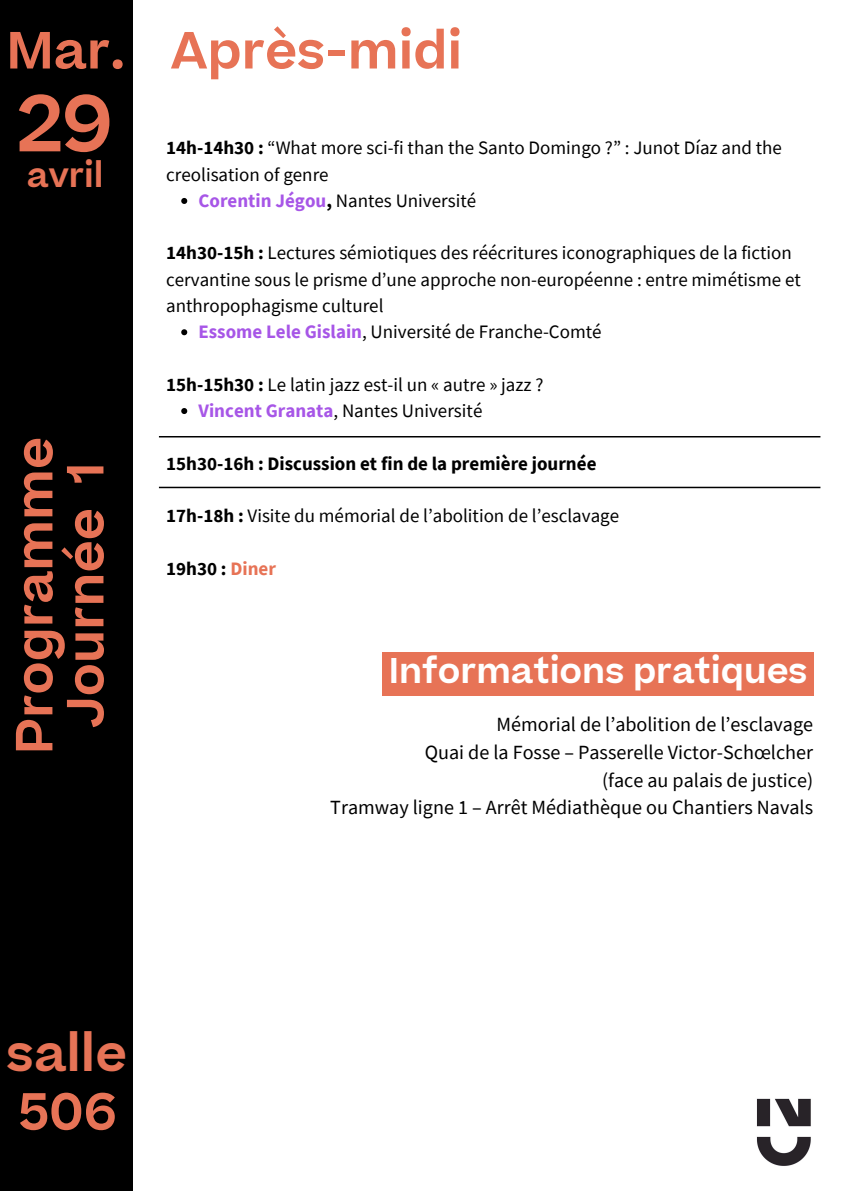
<style>
.page{position:relative;width:843px;height:1191px;background:#fff}
.page>*{position:absolute;margin:0;border:0;box-sizing:border-box;transform-origin:0 0}
.t1{font:600 77px "Beatrice";color:#e77356}
.t2{font:600 50px/51px "Beatrice";color:#e77356;text-align:center}
.t3{font:600 49px "Beatrice";color:#e77356}
.t4{font:600 34px "Beatrice";color:#fff}
.t5{font:600 33px "Beatrice";color:#e77356}
.t6{font:20.1px "Source Sans Pro";color:#000}
.t7{font:19px/26.2px "Source Sans Pro";color:#000}
.t8{font:700 19px "Source Sans Pro";color:#000}
.s1{font-weight:700}
.s2{font-weight:700;color:#a756e7}
.s3{color:#e77356}
</style>
<div class="page">
<svg style="left:181px;top:198px;width:6px;height:6px"></svg>
<svg style="left:181px;top:329px;width:6px;height:6px"></svg>
<svg style="left:181px;top:408px;width:6px;height:6px"></svg>
<div style="left:0;top:0;width:133px;height:1190px;background:#000"></div>
<img style="left:756px;top:1098px;width:55px;height:68px">
<hr style="left:159px;top:486px;width:661px;height:2px;background:#000">
<hr style="left:159px;top:436px;width:661px;height:1px;background:#000">
<div style="left:382px;top:652px;width:430px;height:44px;background:#e77356"></div>
<p class="t2" style="left:7px;top:31px;width:120px">Mar.</p>
<p class="t1" style="left:17px;top:95px;width:98px">29</p>
<h3 class="t5" style="left:27px;top:163px;width:78px">avril</h3>
<p class="t2" style="left:15px;top:754px;width:318px;rotate:-90deg">Programme<br>Journée 1</p>
<p class="t2" style="left:170px;top:31px;width:293px">Après-midi</p>
<h1 class="t7" style="left:166px;top:134px;width:617px"><span class="s1">14h-14h30 :</span> “What more sci-fi than the Santo Domingo ?” : Junot Díaz and the creolisation of genre</h1>
<p class="t7" style="left:198px;top:187px;width:279px"><span class="s2">Corentin Jégou</span><span class="s1">,</span> Nantes Université</p>
<h2 class="t7" style="left:166px;top:239px;width:636px"><span class="s1">14h30-15h :</span> Lectures sémiotiques des réécritures iconographiques de la fiction cervantine sous le prisme d’une approche non-européenne : entre mimétisme et anthropophagisme culturel</h2>
<h1 class="t7" style="left:198px;top:318px;width:404px"><span class="s2">Essome Lele Gislain</span>, Université de Franche-Comté</h1>
<h1 class="t7" style="left:166px;top:371px;width:378px"><span class="s1">15h-15h30 :</span> Le latin jazz est-il un « autre » jazz ?</h1>
<h1 class="t7" style="left:198px;top:397px;width:285px"><span class="s2">Vincent Granata</span>, Nantes Université</h1>
<h1 class="t8" style="left:166px;top:451px;width:431px">15h30-16h : Discussion et fin de la première journée</h1>
<p class="t7" style="left:166px;top:502px;width:454px"><span class="s1">17h-18h :</span> Visite du mémorial de l’abolition de l’esclavage</p>
<p class="t8" style="left:166px;top:556px;width:111px">19h30 : <span class="s3">Diner</span></p>
<p class="t4" style="left:388px;top:658px;width:420px">Informations pratiques</p>
<p class="t6" style="left:496px;top:711px;width:318px">Mémorial de l’abolition de l’esclavage</p>
<h2 class="t6" style="left:424px;top:739px;width:389px">Quai de la Fosse – Passerelle Victor-Schœlcher</h2>
<p class="t6" style="left:602px;top:766px;width:212px">(face au palais de justice)</p>
<p class="t6" style="left:330px;top:794px;width:484px">Tramway ligne 1 – Arrêt Médiathèque ou Chantiers Navals</p>
<h3 class="t3" style="left:7px;top:1035px;width:122px">salle</h3>
<p class="t2" style="left:19px;top:1092px;width:99px">506</p>
</div>
